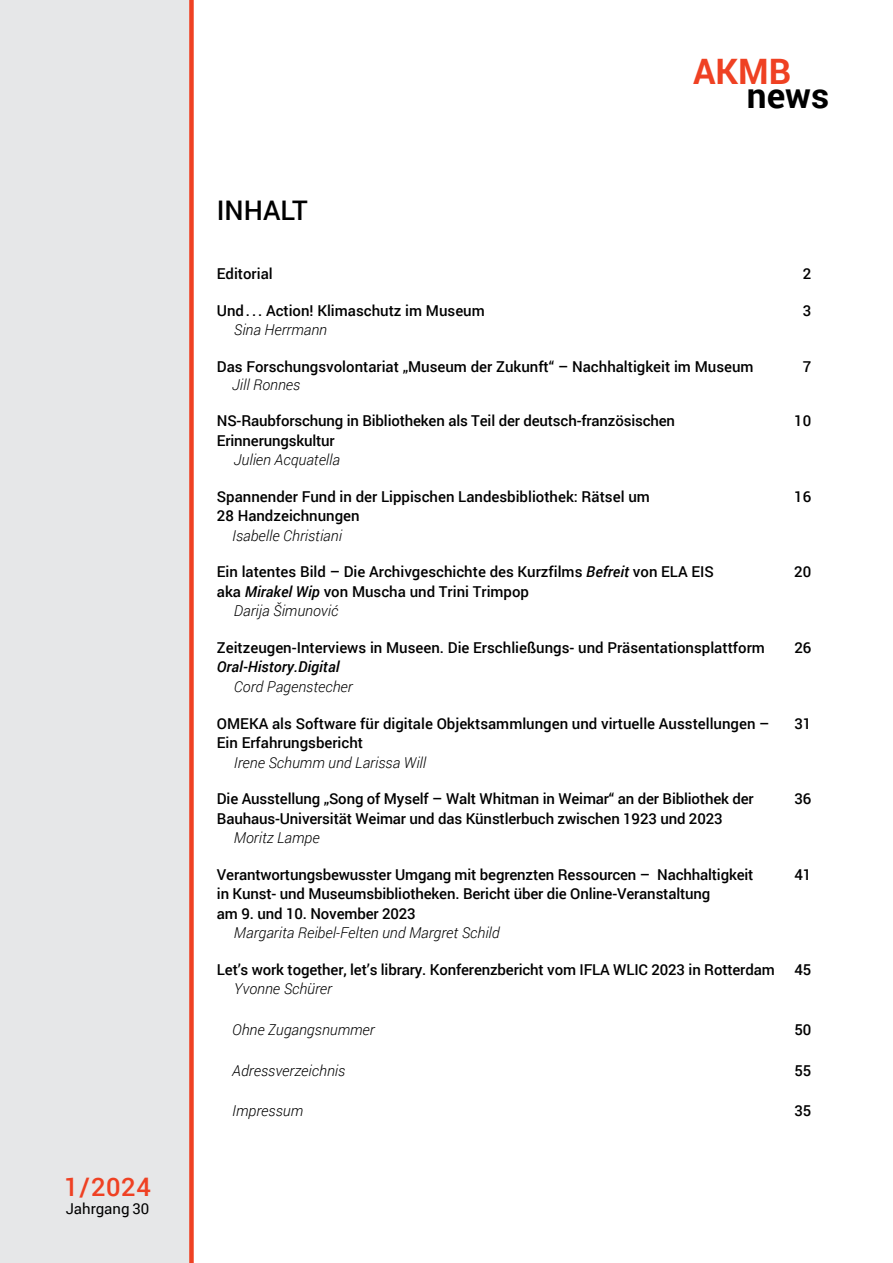
<style>
.page{position:relative;width:893px;height:1263px;background:#fff}
.page>*{position:absolute;margin:0;border:0;box-sizing:border-box;transform-origin:0 0}
.t1{font:700 35.1px "Roboto";color:#ef4123}
.t2{font:700 35.1px "Roboto";color:#000}
.t3{font:500 27px "Roboto";color:#000}
.t4{font:500 25.5px "Roboto";color:#ef4123}
.t5{font:500 15px/19.5px "Roboto";color:#000}
.t6{font:italic 300 15px "Roboto";color:#000}
.t7{font:italic 500 15px "Roboto";color:#000}
.t8{font:15px "Roboto";color:#000}
.s1{font-style:italic}
.s2{font-weight:300;font-style:italic}
</style>
<div class="page">
<div style="left:0;top:0;width:191px;height:1263px;background:#e6e7e8"></div>
<div style="left:189px;top:0;width:5px;height:1263px;background:#ef4123"></div>
<h3 class="t4" style="left:64px;top:1169px;width:88px">1/2024</h3>
<p class="t8" style="left:66px;top:1198px;width:85px">Jahrgang 30</p>
<h2 class="t3" style="left:217px;top:191px;width:93px">INHALT</h2>
<h1 class="t1" style="left:693px;top:46px;width:100px">AKMB</h1>
<h1 class="t2" style="left:747px;top:71px;width:84px">news</h1>
<p class="t5" style="left:217px;top:264px;width:57px">Editorial</p>
<p class="t5" style="left:803px;top:264px;width:10px">2</p>
<p class="t5" style="left:217px;top:300px;width:269px">Und... Action! Klimaschutz im Museum</p>
<p class="t5" style="left:803px;top:300px;width:10px">3</p>
<p class="t6" style="left:234px;top:320px;width:95px">Sina Herrmann</p>
<p class="t5" style="left:217px;top:356px;width:538px">Das Forschungsvolontariat „Museum der Zukunft“ – Nachhaltigkeit im Museum</p>
<p class="t5" style="left:803px;top:356px;width:10px">7</p>
<p class="t6" style="left:232px;top:374px;width:70px">Jill Ronnes</p>
<p class="t5" style="left:217px;top:411px;width:460px">NS-Raubforschung in Bibliotheken als Teil der deutsch-französischen</p>
<p class="t5" style="left:794px;top:411px;width:19px">10</p>
<p class="t5" style="left:217px;top:430px;width:119px">Erinnerungskultur</p>
<p class="t6" style="left:234px;top:450px;width:108px">Julien Acquatella</p>
<p class="t5" style="left:217px;top:486px;width:434px">Spannender Fund in der Lippischen Landesbibliothek: Rätsel um</p>
<p class="t5" style="left:794px;top:486px;width:19px">16</p>
<p class="t5" style="left:217px;top:506px;width:144px">28 Handzeichnungen</p>
<p class="t6" style="left:232px;top:525px;width:111px">Isabelle Christiani</p>
<p class="t5" style="left:217px;top:562px;width:499px">Ein latentes Bild – Die Archivgeschichte des Kurzfilms <span class="s1">Befreit</span> von ELA EIS</p>
<p class="t5" style="left:794px;top:562px;width:19px">20</p>
<p class="t5" style="left:234px;top:581px;width:297px;text-indent:-17px">aka <span class="s1">Mirakel Wip</span> von Muscha und Trini Trimpop<br><span class="s2">Darija Šimunović</span></p>
<p class="t5" style="left:217px;top:637px;width:549px">Zeitzeugen-Interviews in Museen. Die Erschließungs- und Präsentationsplattform</p>
<p class="t5" style="left:794px;top:637px;width:19px">26</p>
<p class="t7" style="left:217px;top:657px;width:124px">Oral-History.Digital</p>
<p class="t6" style="left:234px;top:676px;width:120px">Cord Pagenstecher</p>
<p class="t5" style="left:217px;top:713px;width:554px">OMEKA als Software für digitale Objektsammlungen und virtuelle Ausstellungen –</p>
<p class="t5" style="left:794px;top:713px;width:19px">31</p>
<p class="t5" style="left:217px;top:732px;width:148px">Ein Erfahrungsbericht</p>
<p class="t6" style="left:234px;top:752px;width:194px">Irene Schumm und Larissa Will</p>
<p class="t5" style="left:217px;top:788px;width:538px">Die Ausstellung „Song of Myself – Walt Whitman in Weimar“ an der Bibliothek der</p>
<p class="t5" style="left:794px;top:788px;width:19px">36</p>
<p class="t5" style="left:217px;top:808px;width:507px">Bauhaus-Universität Weimar und das Künstlerbuch zwischen 1923 und 2023</p>
<p class="t6" style="left:234px;top:827px;width:87px">Moritz Lampe</p>
<p class="t5" style="left:217px;top:864px;width:538px">Verantwortungsbewusster Umgang mit begrenzten Ressourcen – Nachhaltigkeit</p>
<p class="t5" style="left:794px;top:864px;width:19px">41</p>
<p class="t5" style="left:217px;top:883px;width:495px">in Kunst- und Museumsbibliotheken. Bericht über die Online-Veranstaltung am 9. und 10. November 2023</p>
<p class="t6" style="left:234px;top:922px;width:267px">Margarita Reibel-Felten und Margret Schild</p>
<p class="t5" style="left:217px;top:959px;width:559px">Let’s work together, let’s library. Konferenzbericht vom IFLA WLIC 2023 in Rotterdam</p>
<p class="t5" style="left:794px;top:959px;width:19px">45</p>
<p class="t6" style="left:234px;top:978px;width:100px">Yvonne Schürer</p>
<p class="t6" style="left:232px;top:1019px;width:144px">Ohne Zugangsnummer</p>
<p class="t5" style="left:794px;top:1019px;width:19px">50</p>
<p class="t6" style="left:232px;top:1060px;width:115px">Adressverzeichnis</p>
<p class="t5" style="left:794px;top:1060px;width:19px">55</p>
<p class="t6" style="left:232px;top:1100px;width:72px">Impressum</p>
<p class="t5" style="left:794px;top:1101px;width:19px">35</p>
</div>
